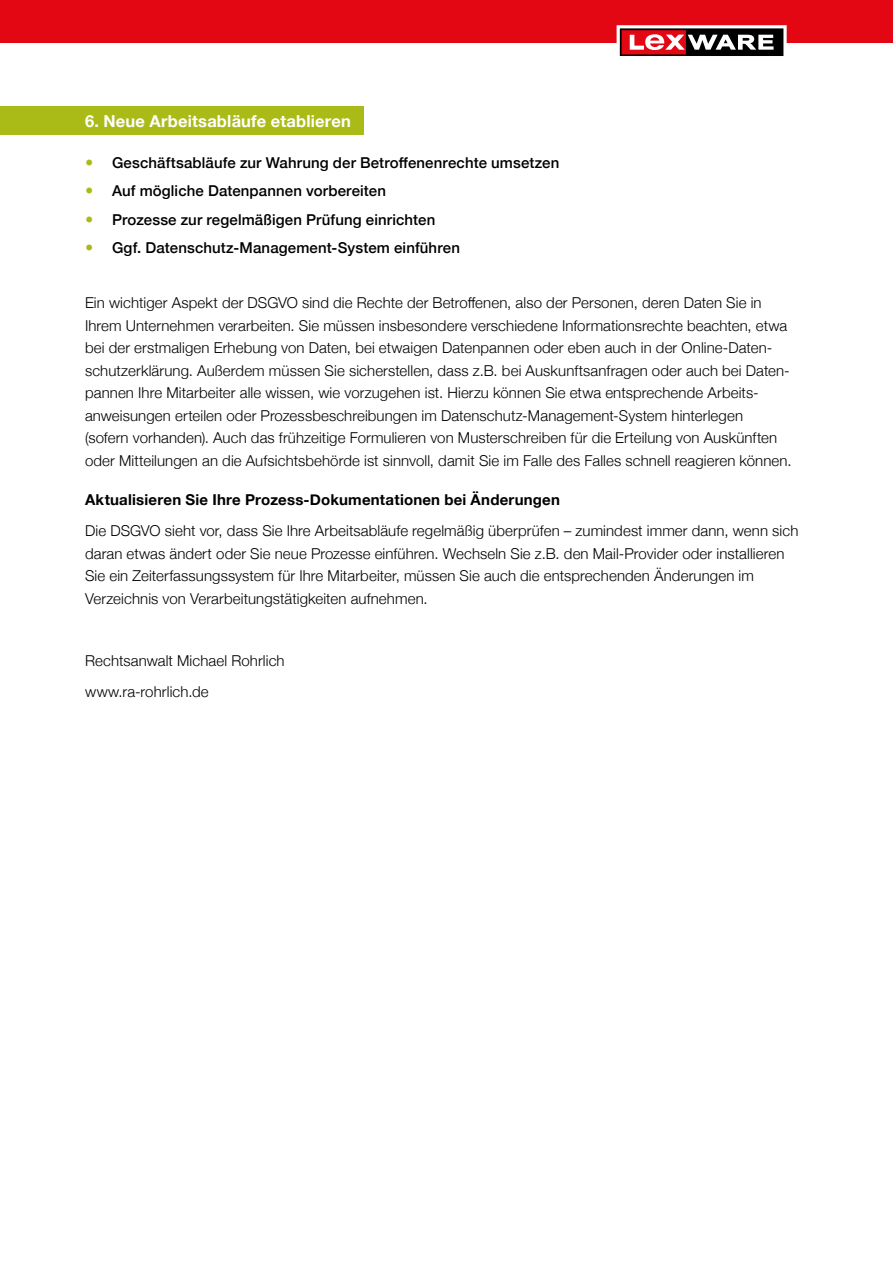
<style>
.page{position:relative;width:893px;height:1263px;background:#fff}
.page>*{position:absolute;margin:0;border:0;box-sizing:border-box;transform-origin:0 0}
.überschrift_kasten{font:700 16.5px "Helvetica Neue";letter-spacing:.01em;color:#fff}
.Copy{font:300 15px/22.5px "Helvetica Neue";letter-spacing:.01em;color:#000}
.t1{font:500 15px "Helvetica Neue";letter-spacing:.01em;color:#000}
.Überschrift_klein{font:700 15px "Helvetica Neue";letter-spacing:.015em;color:#000}
</style>
<div class="page">
<div style="left:0;top:0;width:893px;height:43px;background:#e30613"></div>
<svg style="left:616px;top:25px;width:171px;height:31px"></svg>
<div style="left:0;top:106px;width:364px;height:28px;background:#aabb18"></div>
<p class="überschrift_kasten" style="left:85px;top:108px;width:268px">6. Neue Arbeitsabläufe etablieren</p>
<p class="t1" style="left:112px;top:150px;width:449px">Geschäftsabläufe zur Wahrung der Betroffenenrechte umsetzen</p>
<p class="t1" style="left:112px;top:179px;width:275px">Auf mögliche Datenpannen vorbereiten</p>
<p class="t1" style="left:112px;top:207px;width:325px">Prozesse zur regelmäßigen Prüfung einrichten</p>
<p class="t1" style="left:112px;top:236px;width:349px">Ggf. Datenschutz-Management-System einführen</p>
<p class="Copy" style="left:85px;top:291px;width:708px">Ein wichtiger Aspekt der DSGVO sind die Rechte der Betroffenen, also der Personen, deren Daten Sie in Ihrem Unternehmen verarbeiten. Sie müssen insbesondere verschiedene Informationsrechte beachten, etwa bei der erstmaligen Erhebung von Daten, bei etwaigen Datenpannen oder eben auch in der Online-Daten&shy;schutzerklärung. Außerdem müssen Sie sicherstellen, dass z.B. bei Auskunftsanfragen oder auch bei Daten&shy;pannen Ihre Mitarbeiter alle wissen, wie vorzugehen ist. Hierzu können Sie etwa entsprechende Arbeits&shy;anweisungen erteilen oder Prozessbeschreibungen im Datenschutz-Management-System hinterlegen<br>(sofern vorhanden). Auch das frühzeitige Formulieren von Musterschreiben für die Erteilung von Auskünften oder Mitteilungen an die Aufsichtsbehörde ist sinnvoll, damit Sie im Falle des Falles schnell reagieren können.</p>
<p class="Überschrift_klein" style="left:85px;top:488px;width:476px">Aktualisieren Sie Ihre Prozess-Dokumentationen bei Änderungen</p>
<p class="Copy" style="left:85px;top:519px;width:715px">Die DSGVO sieht vor, dass Sie Ihre Arbeitsabläufe regelmäßig überprüfen – zumindest immer dann, wenn sich daran etwas ändert oder Sie neue Prozesse einführen. Wechseln Sie z.B. den Mail-Provider oder installieren Sie ein Zeiterfassungssystem für Ihre Mitarbeiter, müssen Sie auch die entsprechenden Änderungen im Verzeichnis von Verarbeitungstätigkeiten aufnehmen.</p>
<p class="Copy" style="left:85px;top:648px;width:201px">Rechtsanwalt Michael Rohrlich</p>
<p class="Copy" style="left:85px;top:679px;width:125px">www.ra-rohrlich.de</p>
</div>
